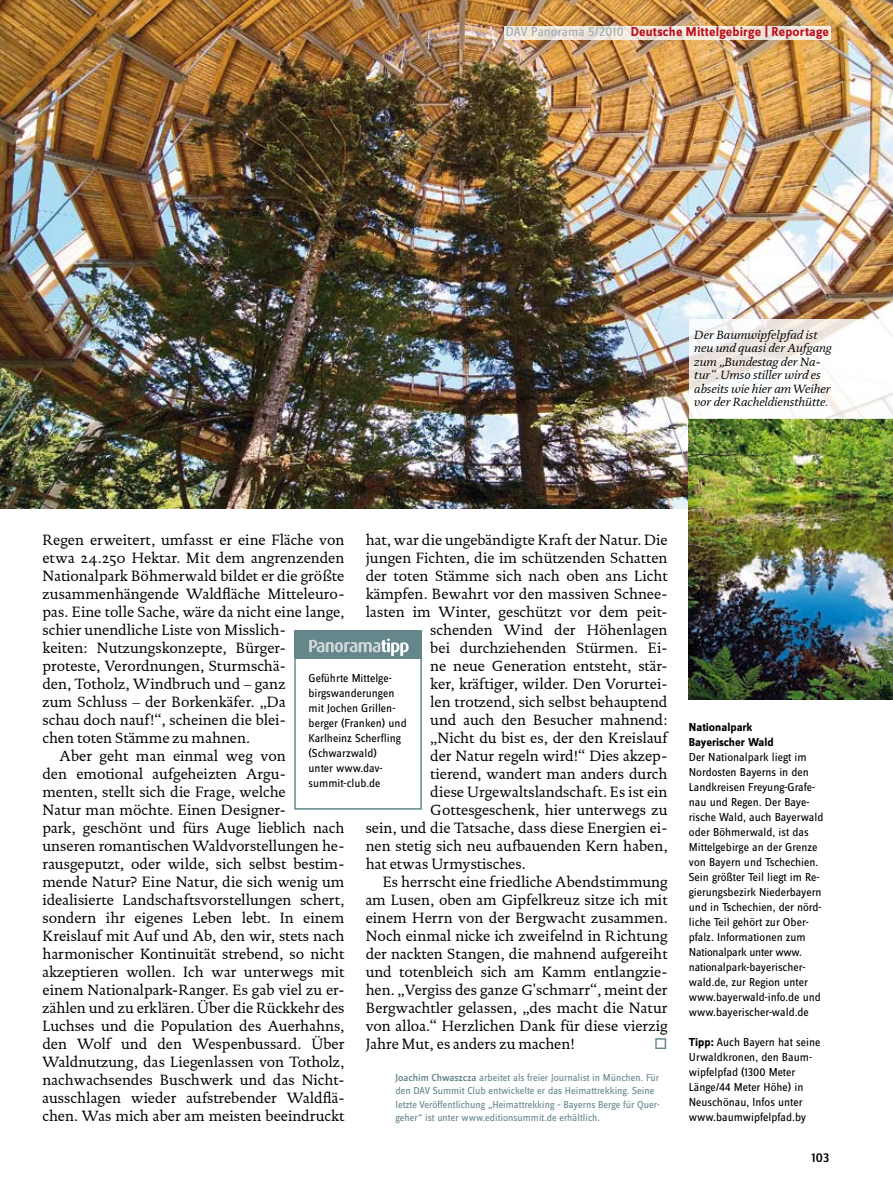
<style>
.page{position:relative;width:893px;height:1191px;background:#fff}
.page>*{position:absolute;margin:0;border:0;box-sizing:border-box;transform-origin:0 0}
.t1{font:15px "DTL Documenta ST";color:#000}
.t2{font:700 13.5px "Zine Sans Dis";letter-spacing:.015em;color:#bd1220}
.t3{font:500 13.5px "Zine Sans Dis";color:#000}
.t4{font:12px/15px "Zine Sans Dis";color:#000}
.t5{font:italic 12px/13.5px "DTL Documenta ST";color:#000}
.t6{font:700 12px/15px "Zine Sans Dis";color:#000}
.t7{font:10.5px/13.5px "Zine Sans Dis";color:#65878c}
.s1{font-weight:400;color:#9baeb3}
.s2{font-weight:500}
.s3{font-weight:700}
</style>
<div class="page">
<img style="left:0;top:0;width:893px;height:509px">
<div style="left:294px;top:655px;width:128px;height:154px;border:2px solid #65878c"></div>
<div style="left:294px;top:629px;width:128px;height:29px;background:#65878c"></div>
<svg style="left:309px;top:638px;width:100px;height:18px"></svg>
<svg style="left:504px;top:26px;width:327px;height:14px;background:#f1e7db"></svg>
<img style="left:689px;top:419px;width:204px;height:280px">
<svg style="left:689px;top:319px;width:204px;height:100px"></svg>
<p class="t2" style="left:506px;top:25px;width:325px"><span class="s1">DAV Panorama 5/2010</span> Deutsche Mittelgebirge | Reportage</p>
<p class="t5" style="left:694px;top:328px;width:139px">Der Baumwipfelpfad ist neu und quasi der Aufgang zum „Bundestag der Na&shy;tur“. Umso stiller wird es abseits wie hier am Weiher vor der Racheldiensthütte.</p>
<p class="t1" style="left:43px;top:531px;width:303px">Regen erweitert, umfasst er eine Fläche von</p>
<p class="t1" style="left:43px;top:549px;width:303px">etwa 24.250 Hektar. Mit dem angrenzenden</p>
<p class="t1" style="left:43px;top:567px;width:303px">Nationalpark Böhmerwald bildet er die größte</p>
<p class="t1" style="left:43px;top:585px;width:303px">zusammenhängende Waldfläche Mitteleuro-</p>
<p class="t1" style="left:43px;top:603px;width:303px">pas. Eine tolle Sache, wäre da nicht eine lange,</p>
<p class="t1" style="left:43px;top:621px;width:245px">schier unendliche Liste von Misslich-</p>
<p class="t1" style="left:43px;top:639px;width:245px">keiten: Nutzungskonzepte, Bürger-</p>
<p class="t1" style="left:43px;top:657px;width:245px">proteste, Verordnungen, Sturmschä-</p>
<p class="t1" style="left:43px;top:675px;width:245px">den, Totholz, Windbruch und – ganz</p>
<p class="t1" style="left:43px;top:693px;width:245px">zum Schluss – der Borkenkäfer. „Da</p>
<p class="t1" style="left:43px;top:711px;width:245px">schau doch nauf!“, scheinen die blei-</p>
<p class="t1" style="left:43px;top:729px;width:209px">chen toten Stämme zu mahnen.</p>
<p class="t1" style="left:60px;top:747px;width:228px">Aber geht man einmal weg von</p>
<p class="t1" style="left:43px;top:765px;width:245px">den emotional aufgeheizten Argu-</p>
<p class="t1" style="left:43px;top:783px;width:245px">menten, stellt sich die Frage, welche</p>
<p class="t1" style="left:43px;top:801px;width:245px">Natur man möchte. Einen Designer-</p>
<p class="t1" style="left:43px;top:819px;width:303px">park, geschönt und fürs Auge lieblich nach</p>
<p class="t1" style="left:43px;top:837px;width:303px">unseren romantischen Waldvorstellungen he-</p>
<p class="t1" style="left:43px;top:855px;width:303px">rausgeputzt, oder wilde, sich selbst bestim-</p>
<p class="t1" style="left:43px;top:873px;width:303px">mende Natur? Eine Natur, die sich wenig um</p>
<p class="t1" style="left:43px;top:891px;width:303px">idealisierte Landschaftsvorstellungen schert,</p>
<p class="t1" style="left:43px;top:909px;width:303px">sondern ihr eigenes Leben lebt. In einem</p>
<p class="t1" style="left:43px;top:927px;width:303px">Kreislauf mit Auf und Ab, den wir, stets nach</p>
<p class="t1" style="left:43px;top:945px;width:303px">harmonischer Kontinuität strebend, so nicht</p>
<p class="t1" style="left:43px;top:963px;width:303px">akzeptieren wollen. Ich war unterwegs mit</p>
<p class="t1" style="left:43px;top:981px;width:303px">einem Nationalpark-Ranger. Es gab viel zu er-</p>
<p class="t1" style="left:43px;top:999px;width:303px">zählen und zu erklären. Über die Rückkehr des</p>
<p class="t1" style="left:43px;top:1017px;width:303px">Luchses und die Population des Auerhahns,</p>
<p class="t1" style="left:43px;top:1035px;width:303px">den Wolf und den Wespenbussard. Über</p>
<p class="t1" style="left:43px;top:1053px;width:303px">Waldnutzung, das Liegenlassen von Totholz,</p>
<p class="t1" style="left:43px;top:1071px;width:303px">nachwachsendes Buschwerk und das Nicht-</p>
<p class="t1" style="left:43px;top:1089px;width:303px">ausschlagen wieder aufstrebender Waldflä-</p>
<p class="t1" style="left:43px;top:1107px;width:303px">chen. Was mich aber am meisten beeindruckt</p>
<p class="t1" style="left:366px;top:531px;width:303px">hat, war die ungebändigte Kraft der Natur. Die</p>
<p class="t1" style="left:366px;top:549px;width:303px">jungen Fichten, die im schützenden Schatten</p>
<p class="t1" style="left:366px;top:567px;width:303px">der toten Stämme sich nach oben ans Licht</p>
<p class="t1" style="left:366px;top:585px;width:303px">kämpfen. Bewahrt vor den massiven Schnee-</p>
<p class="t1" style="left:366px;top:603px;width:303px">lasten im Winter, geschützt vor dem peit-</p>
<p class="t1" style="left:430px;top:621px;width:239px">schenden Wind der Höhenlagen</p>
<p class="t1" style="left:430px;top:639px;width:239px">bei durchziehenden Stürmen. Ei-</p>
<p class="t1" style="left:430px;top:657px;width:239px">ne neue Generation entsteht, stär-</p>
<p class="t1" style="left:430px;top:675px;width:239px">ker, kräftiger, wilder. Den Vorurtei-</p>
<p class="t1" style="left:430px;top:693px;width:239px">len trotzend, sich selbst behauptend</p>
<p class="t1" style="left:430px;top:711px;width:239px">und auch den Besucher mahnend:</p>
<p class="t1" style="left:430px;top:729px;width:239px">„Nicht du bist es, der den Kreislauf</p>
<p class="t1" style="left:430px;top:747px;width:239px">der Natur regeln wird!“ Dies akzep-</p>
<p class="t1" style="left:430px;top:765px;width:239px">tierend, wandert man anders durch</p>
<p class="t1" style="left:430px;top:783px;width:239px">diese Urgewaltslandschaft. Es ist ein</p>
<p class="t1" style="left:430px;top:801px;width:239px">Gottesgeschenk, hier unterwegs zu</p>
<p class="t1" style="left:366px;top:819px;width:303px">sein, und die Tatsache, dass diese Energien ei-</p>
<p class="t1" style="left:366px;top:837px;width:303px">nen stetig sich neu aufbauenden Kern haben,</p>
<p class="t1" style="left:366px;top:855px;width:161px">hat etwas Urmystisches.</p>
<p class="t1" style="left:383px;top:873px;width:286px">Es herrscht eine friedliche Abendstimmung</p>
<p class="t1" style="left:366px;top:891px;width:303px">am Lusen, oben am Gipfelkreuz sitze ich mit</p>
<p class="t1" style="left:366px;top:909px;width:303px">einem Herrn von der Bergwacht zusammen.</p>
<p class="t1" style="left:366px;top:927px;width:303px">Noch einmal nicke ich zweifelnd in Richtung</p>
<p class="t1" style="left:366px;top:945px;width:303px">der nackten Stangen, die mahnend aufgereiht</p>
<p class="t1" style="left:366px;top:963px;width:303px">und totenbleich sich am Kamm entlangzie-</p>
<p class="t1" style="left:366px;top:981px;width:303px">hen. „Vergiss des ganze G'schmarr“, meint der</p>
<p class="t1" style="left:366px;top:999px;width:303px">Bergwachtler gelassen, „des macht die Natur</p>
<p class="t1" style="left:366px;top:1017px;width:303px">von alloa.“ Herzlichen Dank für diese vierzig</p>
<p class="t1" style="left:366px;top:1035px;width:211px">Jahre Mut, es anders zu machen!</p>
<p class="t7" style="left:395px;top:1071px;width:266px"><span class="s2">Joachim Chwaszcza</span> arbeitet als freier Journalist in München. Für den DAV Summit Club entwickelte er das Heimattrekking. Seine letzte Veröffentlichung „Heimattrekking – Bayerns Berge für Quer&shy;geher“ ist unter www.editionsummit.de erhältlich.</p>
<p class="t4" style="left:308px;top:671px;width:100px">Geführte Mittelge&shy;birgswanderungen mit Jochen Grillen&shy;berger (Franken) und<br>Karlheinz Scherfling (Schwarzwald)<br>unter www.dav&shy;summit-club.de</p>
<p class="t6" style="left:689px;top:720px;width:86px">Nationalpark<br>Bayerischer Wald</p>
<p class="t4" style="left:689px;top:750px;width:136px">Der Nationalpark liegt im<br>Nordosten Bayerns in den<br>Landkreisen Freyung-Grafe&shy;nau und Regen. Der Baye&shy;rische Wald, auch Bayerwald oder Böhmerwald, ist das<br>Mittelgebirge an der Grenze von Bayern und Tschechien.<br>Sein größter Teil liegt im Re&shy;gierungsbezirk Niederbayern und in Tschechien, der nörd&shy;liche Teil gehört zur Ober&shy;pfalz. Informationen zum<br>Nationalpark unter www. nationalpark-bayerischer&shy;wald.de, zur Region unter www.bayerwald-info.de und www.bayerischer-wald.de</p>
<p class="t4" style="left:689px;top:1035px;width:133px"><span class="s3">Tipp:</span> Auch Bayern hat seine<br>Urwaldkronen, den Baum&shy;wipfelpfad (1300 Meter<br>Länge/44 Meter Höhe) in<br>Neuschönau, Infos unter www.baumwipfelpfad.by</p>
<p class="t3" style="left:811px;top:1150px;width:19px">103</p>
</div>
